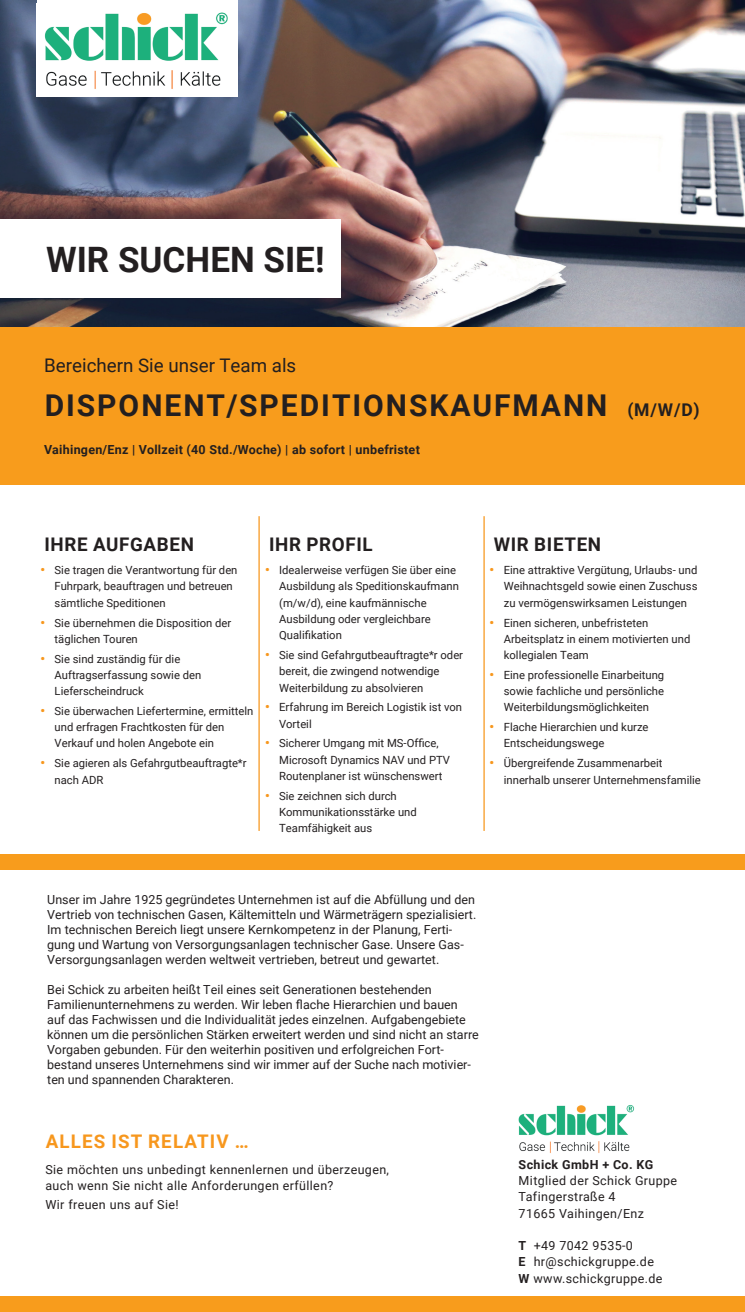
<style>
.page{position:relative;width:745px;height:1312px;background:#fff}
.page>*{position:absolute;margin:0;border:0;box-sizing:border-box;transform-origin:0 0}
.t1{font:700 35px "Roboto";color:#231f20}
.t2{font:700 30px "Roboto";letter-spacing:.065em;color:#231f20}
.t3{font:700 18.75px "Roboto";letter-spacing:.035em;color:#231f20}
.t4{font:18.75px "Roboto";color:#231f20}
.t5{font:700 18.75px "Roboto";letter-spacing:.06em;color:#f7971d}
.t6{font:12.5px/15px "Roboto";color:#231f20}
.t7{font:12.5px/16.2px "Roboto";letter-spacing:.03em;color:#231f20}
.t8{font:700 12.5px "Roboto";letter-spacing:.02em;color:#231f20}
.t9{font:11.25px/16.2px "Roboto";color:#231f20}
.s1{font-size:17.5px}
.s2{font-weight:900;font-size:12.5px;color:#f7971d}
.s3{font-weight:700}
</style>
<div class="page">
<div style="left:0;top:327px;width:744px;height:157px;background:#f89c1c"></div>
<img style="left:0;top:0;width:744px;height:327px">
<hr style="left:258px;top:516px;width:1px;height:314px;background:#f7971d">
<hr style="left:483px;top:516px;width:1px;height:314px;background:#f7971d">
<div style="left:0;top:219px;width:340px;height:79px;background:#fff"></div>
<div style="left:37px;top:0;width:200px;height:96px;background:#fff"></div>
<img style="left:44px;top:12px;width:184px;height:77px">
<div style="left:0;top:1295px;width:744px;height:16px;background:#f89c1c"></div>
<div style="left:0;top:853px;width:744px;height:16px;background:#f89c1c"></div>
<img style="left:518px;top:1105px;width:117px;height:48px">
<h1 class="t1" style="left:46px;top:235px;width:280px">WIR SUCHEN SIE!</h1>
<h3 class="t4" style="left:44px;top:352px;width:253px">Bereichern Sie unser Team als</h3>
<h2 class="t2" style="left:45px;top:384px;width:656px">DISPONENT/SPEDITIONSKAUFMANN <span class="s1">(M/W/D)</span></h2>
<p class="t8" style="left:44px;top:440px;width:377px">Vaihingen/Enz | Vollzeit (40 Std./Woche) | ab sofort | unbefristet</p>
<h3 class="t3" style="left:44px;top:531px;width:151px">IHRE AUFGABEN</h3>
<p class="t9" style="left:55px;top:561px;width:184px;text-indent:-14px"><span class="s2">•</span> Sie tragen die Verantwortung für den<br>Fuhrpark, beauftragen und betreuen sämtliche Speditionen</p>
<p class="t9" style="left:55px;top:614px;width:178px;text-indent:-14px"><span class="s2">•</span> Sie übernehmen die Disposition der täglichen Touren</p>
<p class="t9" style="left:55px;top:650px;width:148px;text-indent:-14px"><span class="s2">•</span> Sie sind zuständig für die<br>Auftragserfassung sowie den<br>Lieferscheindruck</p>
<p class="t9" style="left:55px;top:702px;width:200px;text-indent:-14px"><span class="s2">•</span> Sie überwachen Liefertermine, ermitteln und erfragen Frachtkosten für den<br>Verkauf und holen Angebote ein</p>
<p class="t9" style="left:55px;top:754px;width:193px;text-indent:-14px"><span class="s2">•</span> Sie agieren als Gefahrgutbeauftragte*r nach ADR</p>
<h3 class="t3" style="left:269px;top:531px;width:105px">IHR PROFIL</h3>
<p class="t9" style="left:279px;top:561px;width:181px;text-indent:-14px"><span class="s2">•</span> Idealerweise verfügen Sie über eine<br>Ausbildung als Speditionskaufmann (m/w/d), eine kaufmännische<br>Ausbildung oder vergleichbare<br>Qualifikation</p>
<p class="t9" style="left:279px;top:646px;width:185px;text-indent:-14px"><span class="s2">•</span> Sie sind Gefahrgutbeauftragte*r oder bereit, die zwingend notwendige<br>Weiterbildung zu absolvieren</p>
<p class="t9" style="left:279px;top:698px;width:184px;text-indent:-14px"><span class="s2">•</span> Erfahrung im Bereich Logistik ist von<br>Vorteil</p>
<p class="t9" style="left:279px;top:734px;width:172px;text-indent:-14px"><span class="s2">•</span> Sicherer Umgang mit MS-Office,<br>Microsoft Dynamics NAV und PTV<br>Routenplaner ist wünschenswert</p>
<p class="t9" style="left:279px;top:787px;width:139px;text-indent:-14px"><span class="s2">•</span> Sie zeichnen sich durch<br>Kommunikationsstärke und<br>Teamfähigkeit aus</p>
<h3 class="t3" style="left:493px;top:531px;width:109px">WIR BIETEN</h3>
<p class="t9" style="left:503px;top:561px;width:195px;text-align:justify;text-indent:-14px"><span class="s2">•</span> Eine attraktive Vergütung, Urlaubs- und Weihnachtsgeld sowie einen Zuschuss zu vermögenswirksamen Leistungen</p>
<p class="t9" style="left:503px;top:614px;width:188px;text-indent:-14px"><span class="s2">•</span> Einen sicheren, unbefristeten<br>Arbeitsplatz in einem motivierten und kollegialen Team</p>
<p class="t9" style="left:503px;top:666px;width:162px;text-align:justify;text-indent:-14px"><span class="s2">•</span> Eine professionelle Einarbeitung sowie fachliche und persönliche Weiterbildungsmöglichkeiten</p>
<p class="t9" style="left:503px;top:718px;width:146px;text-indent:-14px"><span class="s2">•</span> Flache Hierarchien und kurze<br>Entscheidungswege</p>
<p class="t9" style="left:503px;top:754px;width:198px;text-indent:-14px"><span class="s2">•</span> Übergreifende Zusammenarbeit innerhalb unserer Unternehmensfamilie</p>
<p class="t6" style="left:47px;top:891px;width:430px">Unser im Jahre 1925 gegründetes Unternehmen ist auf die Abfüllung und den Vertrieb von technischen Gasen, Kältemitteln und Wärmeträgern spezialisiert.<br>Im technischen Bereich liegt unsere Kernkompetenz in der Planung, Ferti&shy;gung und Wartung von Versorgungsanlagen technischer Gase. Unsere Gas-Versorgungsanlagen werden weltweit vertrieben, betreut und gewartet.</p>
<p class="t6" style="left:47px;top:981px;width:433px">Bei Schick zu arbeiten heißt Teil eines seit Generationen bestehenden Familienunternehmens zu werden. Wir leben flache Hierarchien und bauen auf das Fachwissen und die Individualität jedes einzelnen. Aufgabengebiete können um die persönlichen Stärken erweitert werden und sind nicht an starre Vorgaben gebunden. Für den weiterhin positiven und erfolgreichen Fort&shy;bestand unseres Unternehmens sind wir immer auf der Suche nach motivier&shy;ten und spannenden Charakteren.</p>
<h3 class="t5" style="left:46px;top:1127px;width:204px">ALLES IST RELATIV …</h3>
<p class="t7" style="left:45px;top:1160px;width:345px">Sie möchten uns unbedingt kennenlernen und überzeugen, auch wenn Sie nicht alle Anforderungen erfüllen?</p>
<p class="t7" style="left:45px;top:1195px;width:135px">Wir freuen uns auf Sie!</p>
<p class="t8" style="left:518px;top:1155px;width:136px">Schick GmbH + Co. KG</p>
<p class="t7" style="left:518px;top:1171px;width:160px">Mitglied der Schick Gruppe<br>Tafingerstraße 4<br>71665 Vaihingen/Enz</p>
<p class="t7" style="left:518px;top:1236px;width:145px"><span class="s3">T</span> +49 7042 9535-0<br><span class="s3">E</span> hr@schickgruppe.de<br><span class="s3">W</span> www.schickgruppe.de</p>
</div>
